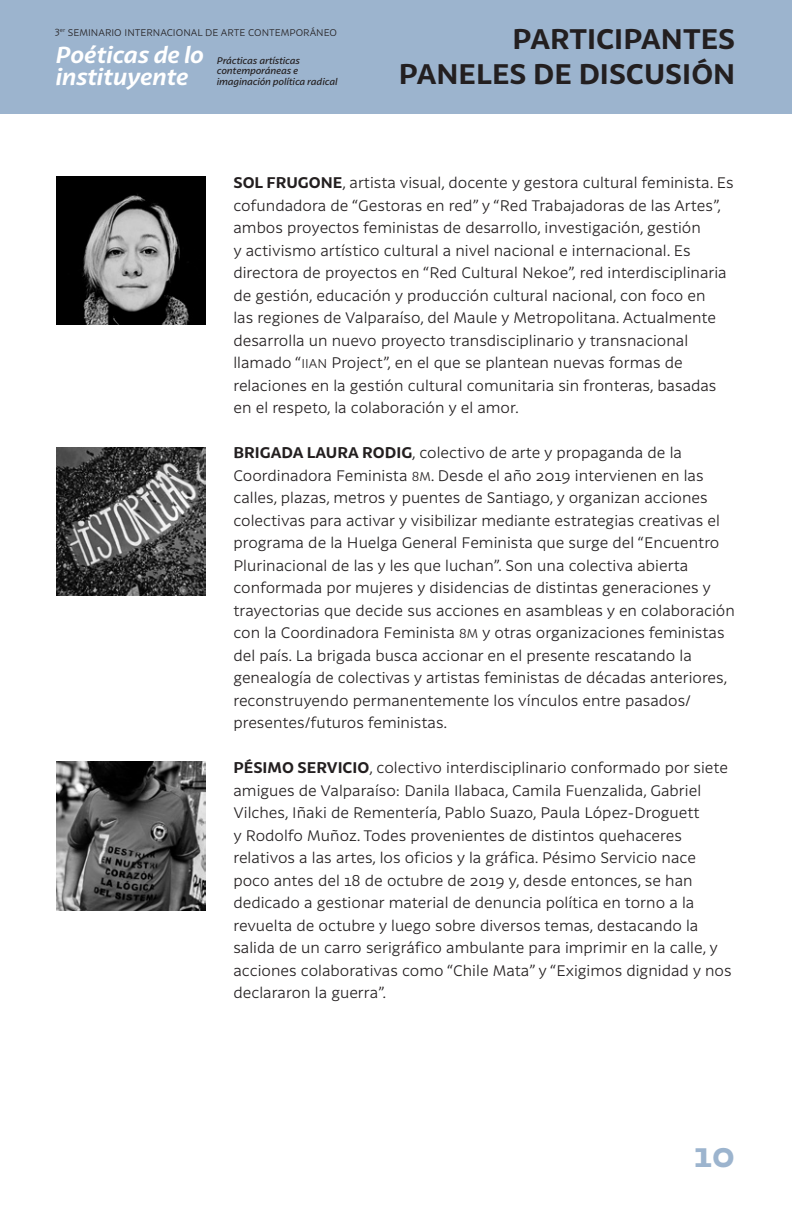
<style>
.page{position:relative;width:792px;height:1224px;background:#fff}
.page>*{position:absolute;margin:0;border:0;box-sizing:border-box;transform-origin:0 0}
.t1{font:700 34.2px "Latina Essential";color:#9cb4ce}
.t2{font:700 27.6px "Latina Essential";color:#231f20}
.t3{font:italic 700 22.4px "Latina Essential";letter-spacing:-.005em;color:#fff}
.t4{font:300 15px/22.4px "Latina Essential";color:#231f20}
.t5{font:300 9.6px "Latina Essential";color:#231f20}
.t6{font:italic 500 9.4px/10.8px "Latina Essential";color:#231f20}
.s1{font-weight:700}
.s2{font-size:12.4px}
</style>
<div class="page">
<div style="left:0;top:0;width:792px;height:113px;background:#9cb4ce"></div>
<img style="left:57px;top:176px;width:148px;height:149px">
<img style="left:57px;top:447px;width:148px;height:149px">
<img style="left:57px;top:762px;width:148px;height:148px">
<p class="t5" style="left:55px;top:27px;width:284px">3<sup>er</sup> SEMINARIO INTERNACIONAL DE ARTE CONTEMPORÁNEO</p>
<p class="t2" style="left:512px;top:23px;width:224px">PARTICIPANTES</p>
<p class="t2" style="left:399px;top:58px;width:338px">PANELES DE DISCUSIÓN</p>
<p class="t3" style="left:55px;top:41px;width:150px">Poéticas de lo</p>
<p class="t3" style="left:55px;top:64px;width:134px">instituyente</p>
<p class="t6" style="left:217px;top:55px;width:122px">Prácticas artísticas contemporáneas e imaginación política radical</p>
<p class="t4" style="left:233px;top:172px;width:502px"><span class="s1">SOL FRUGONE</span>, artista visual, docente y gestora cultural feminista. Es cofundadora de “Gestoras en red” y “Red Trabajadoras de las Artes”, ambos proyectos feministas de desarrollo, investigación, gestión<br>y activismo artístico cultural a nivel nacional e internacional. Es directora de proyectos en “Red Cultural Nekoe”, red interdisciplinaria de gestión, educación y producción cultural nacional, con foco en<br>las regiones de Valparaíso, del Maule y Metropolitana. Actualmente desarrolla un nuevo proyecto transdisciplinario y transnacional llamado “<span class="s2">IIAN</span> Project”, en el que se plantean nuevas formas de relaciones en la gestión cultural comunitaria sin fronteras, basadas en el respeto, la colaboración y el amor.</p>
<p class="t4" style="left:233px;top:442px;width:503px"><span class="s1">BRIGADA LAURA RODIG</span>, colectivo de arte y propaganda de la Coordinadora Feminista <span class="s2">8M</span>. Desde el año 2019 intervienen en las calles, plazas, metros y puentes de Santiago, y organizan acciones colectivas para activar y visibilizar mediante estrategias creativas el programa de la Huelga General Feminista que surge del “Encuentro Plurinacional de las y les que luchan”. Son una colectiva abierta conformada por mujeres y disidencias de distintas generaciones y trayectorias que decide sus acciones en asambleas y en colaboración con la Coordinadora Feminista <span class="s2">8M</span> y otras organizaciones feministas del país. La brigada busca accionar en el presente rescatando la genealogía de colectivas y artistas feministas de décadas anteriores, reconstruyendo permanentemente los vínculos entre pasados/ presentes/futuros feministas.</p>
<p class="t4" style="left:233px;top:757px;width:500px"><span class="s1">PÉSIMO SERVICIO</span>, colectivo interdisciplinario conformado por siete amigues de Valparaíso: Danila Ilabaca, Camila Fuenzalida, Gabriel Vilches, Iñaki de Rementería, Pablo Suazo, Paula López-Droguett<br>y Rodolfo Muñoz. Todes provenientes de distintos quehaceres relativos a las artes, los oficios y la gráfica. Pésimo Servicio nace poco antes del 18 de octubre de 2019 y, desde entonces, se han dedicado a gestionar material de denuncia política en torno a la revuelta de octubre y luego sobre diversos temas, destacando la salida de un carro serigráfico ambulante para imprimir en la calle, y acciones colaborativas como “Chile Mata” y “Exigimos dignidad y nos declararon la guerra”.</p>
<h1 class="t1" style="left:694px;top:1135px;width:43px">10</h1>
</div>
